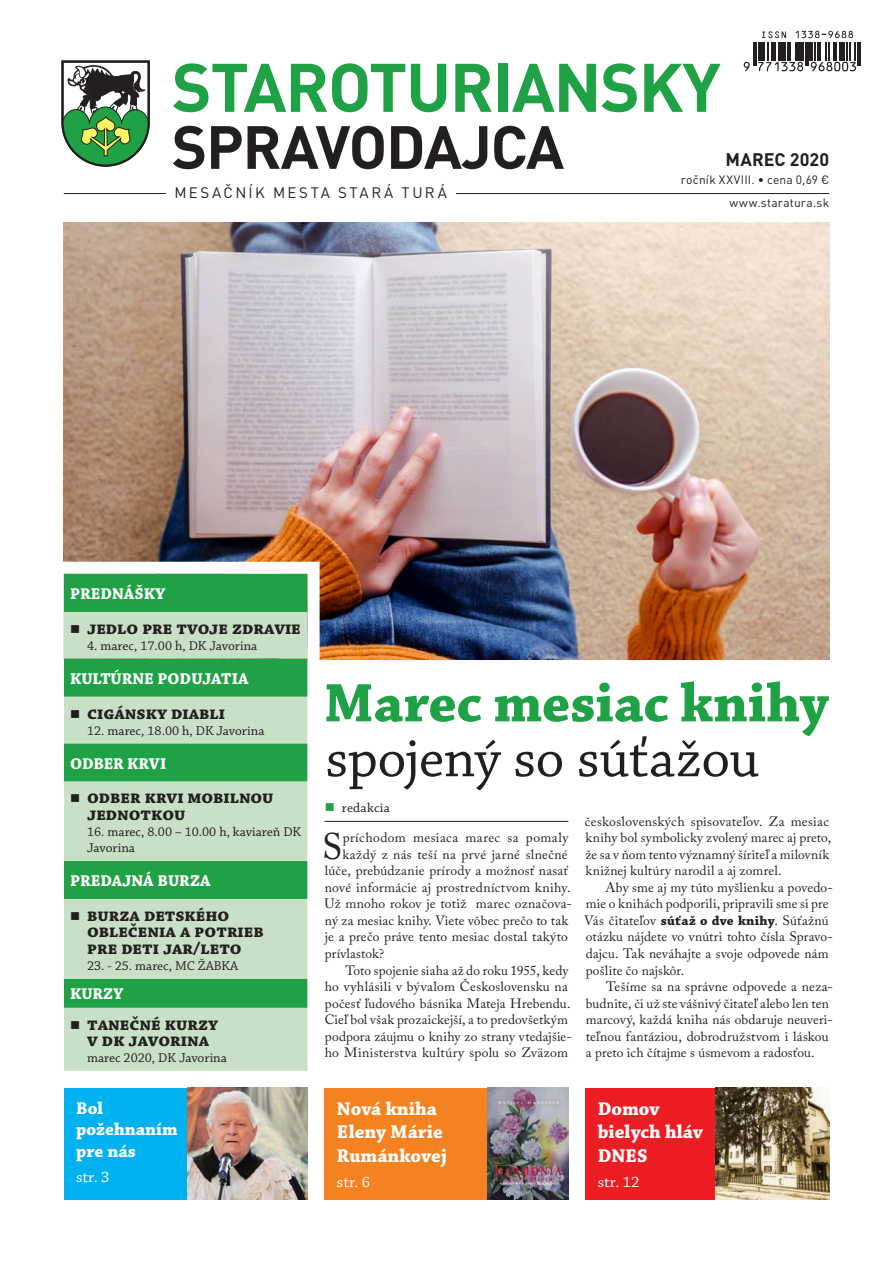
<style>
.page{position:relative;width:893px;height:1263px;background:#fff}
.page>*{position:absolute;margin:0;border:0;box-sizing:border-box;transform-origin:0 0}
.t1{font:700 67.5px "DIN Pro";letter-spacing:-.02em;color:#1fa245}
.t2{font:700 60px "DIN Pro";letter-spacing:-.02em;color:#231f20}
.t3{font:700 57px "Chaparral Pro";color:#1fa245}
.t4{font:57px "Chaparral Pro";letter-spacing:-.01em;color:#231f20}
.t5{font:36.75px "Adobe Caslon Pro";color:#231f20}
.t6{font:700 19.5px/23.4px "Chaparral Pro";color:#fff}
.t7{font:700 18px/16.5px "Chaparral Pro";color:#231f20}
.t8{font:700 18px/21.6px "Chaparral Pro";color:#fff}
.t9{font:700 18px "DIN Pro";letter-spacing:.005em;color:#231f20}
.t10{font:700 16.5px "Chaparral Pro";color:#fff}
.t11{font:15.9px "Chaparral Pro";color:#fff}
.t12{font:15px "DIN Pro";letter-spacing:.165em;color:#231f20}
.t13{font:13.5px/16.5px "Adobe Caslon Pro";letter-spacing:.015em;color:#231f20}
.t14{font:13.5px/16.2px "Chaparral Pro";color:#231f20}
.t15{font:13.5px "Chaparral Pro";letter-spacing:.025em;color:#231f20}
.t16{font:12px "DIN Pro";letter-spacing:.02em;color:#231f20}
.s1{color:#1fa245}
.s2{font-family:"Chaparral Pro";font-weight:700}
</style>
<div class="page">
<div style="left:585px;top:1088px;width:244px;height:111px;background:#ee1d23"></div>
<div style="left:325px;top:1088px;width:243px;height:111px;background:#f58220"></div>
<svg style="left:61px;top:60px;width:89px;height:107px"></svg>
<hr style="left:64px;top:193px;width:765px;height:1px;background:#231f20">
<div style="left:166px;top:179px;width:289px;height:28px;background:#fff"></div>
<hr style="left:325px;top:821px;width:243px;height:1px;background:#231f20">
<div style="left:64px;top:1088px;width:244px;height:111px;background:#00b1ef"></div>
<img style="left:488px;top:1088px;width:80px;height:111px">
<img style="left:187px;top:1089px;width:121px;height:110px">
<img style="left:716px;top:1088px;width:113px;height:111px">
<svg style="left:744px;top:31px;width:116px;height:40px"></svg>
<img style="left:64px;top:223px;width:765px;height:436px">
<svg style="left:63px;top:556px;width:263px;height:533px;background:#98cea2"></svg>
<h1 class="t1" style="left:172px;top:42px;width:550px">STAROTURIANSKY</h1>
<h2 class="t2" style="left:172px;top:106px;width:394px">SPRAVODAJCA</h2>
<h3 class="t9" style="left:726px;top:147px;width:105px">MAREC 2020</h3>
<p class="t16" style="left:681px;top:172px;width:150px">ročník XXVIII. • cena 0,69 €</p>
<p class="t12" style="left:174px;top:183px;width:274px">MESAČNÍK MESTA STARÁ TURÁ</p>
<p class="t16" style="left:730px;top:195px;width:101px">www.staratura.sk</p>
<p class="t10" style="left:70px;top:584px;width:97px">PREDNÁŠKY</p>
<h3 class="t7" style="left:70px;top:620px;width:232px">■ Jedlo pre Tvoje zdravie</h3>
<p class="t14" style="left:87px;top:638px;width:172px">4. marec, 17.00 h, DK Javorina</p>
<p class="t10" style="left:70px;top:669px;width:180px">KULTÚRNE PODUJATIA</p>
<h3 class="t7" style="left:70px;top:705px;width:156px">■ Cigánsky diabli</h3>
<p class="t14" style="left:87px;top:723px;width:179px">12. marec, 18.00 h, DK Javorina</p>
<p class="t10" style="left:70px;top:754px;width:98px">ODBER KRVI</p>
<h3 class="t7" style="left:87px;top:790px;width:188px;text-indent:-17px">■ Odber krvi mobilnou jednotkou</h3>
<p class="t14" style="left:87px;top:824px;width:215px">16. marec, 8.00 – 10.00 h, kaviareň DK<br>Javorina</p>
<p class="t10" style="left:70px;top:871px;width:142px">PREDAJNÁ BURZA</p>
<h3 class="t7" style="left:87px;top:907px;width:178px;text-indent:-17px">■ Burza detského oblečenia a potrieb pre deti JAR/LETO</h3>
<p class="t14" style="left:87px;top:958px;width:153px">23. - 25. marec, MC ŽABKA</p>
<p class="t10" style="left:70px;top:984px;width:55px">KURZY</p>
<h3 class="t7" style="left:70px;top:1016px;width:150px;text-align:center">■ Tanečné kurzy v DK Javorina</h3>
<p class="t14" style="left:87px;top:1050px;width:141px">marec 2020, DK Javorina</p>
<h3 class="t8" style="left:76px;top:1097px;width:103px">Bol požehnaním pre nás</h3>
<p class="t11" style="left:76px;top:1168px;width:35px">str. 3</p>
<h3 class="t3" style="left:324px;top:670px;width:506px">Marec mesiac knihy</h3>
<h3 class="t4" style="left:325px;top:727px;width:435px">spojený so súťažou</h3>
<p class="t15" style="left:325px;top:801px;width:67px"><span class="s1">■</span> redakcia</p>
<h3 class="t5" style="left:322px;top:824px;width:22px">S</h3>
<p class="t13" style="left:343px;top:829px;width:227px">príchodom mesiaca marec sa pomaly</p>
<p class="t13" style="left:585px;top:812px;width:248px">československých spisovateľov. Za mesiac knihy bol symbolicky zvolený marec aj preto, že sa v ňom tento významný šíriteľ a milovník knižnej kultúry narodil a aj zomrel.</p>
<p class="t13" style="left:584px;top:879px;width:250px;text-indent:21px">Aby sme aj my túto myšlienku a povedo&shy;mie o knihách podporili, pripravili sme si pre Vás čitateľov <span class="s2">súťaž o dve knihy</span>. Súťažnú otázku nájdete vo vnútri tohto čísla Spravo&shy;dajcu. Tak neváhajte a svoje odpovede nám pošlite čo najskôr.</p>
<p class="t13" style="left:586px;top:978px;width:249px;text-indent:21px">Tešíme sa na správne odpovede a neza&shy;budnite, či už ste vášnivý čitateľ alebo len ten marcový, každá kniha nás obdaruje neuveri&shy;teľnou fantáziou, dobrodružstvom i láskou a preto ich čítajme s úsmevom a radosťou.</p>
<p class="t13" style="left:342px;top:846px;width:227px">každý z nás teší na prvé jarné slnečné</p>
<p class="t13" style="left:325px;top:862px;width:245px">lúče, prebúdzanie prírody a možnosť nasať</p>
<p class="t13" style="left:325px;top:879px;width:247px">nové informácie aj prostredníctvom knihy.</p>
<p class="t13" style="left:325px;top:895px;width:249px">Už mnoho rokov je totiž marec označova-</p>
<p class="t13" style="left:325px;top:912px;width:245px">ný za mesiac knihy. Viete vôbec prečo to tak</p>
<p class="t13" style="left:325px;top:928px;width:245px">je a prečo práve tento mesiac dostal takýto</p>
<p class="t13" style="left:325px;top:945px;width:61px">prívlastok?</p>
<p class="t13" style="left:345px;top:962px;width:224px">Toto spojenie siaha až do roku 1955, kedy</p>
<p class="t13" style="left:325px;top:978px;width:245px">ho vyhlásili v bývalom Československu na</p>
<p class="t13" style="left:325px;top:995px;width:247px">počesť ľudového básnika Mateja Hrebendu.</p>
<p class="t13" style="left:325px;top:1011px;width:245px">Cieľ bol však prozaickejší, a to predovšetkým</p>
<p class="t13" style="left:325px;top:1028px;width:248px">podpora záujmu o knihy zo strany vtedajšie-</p>
<p class="t13" style="left:325px;top:1044px;width:245px">ho Ministerstva kultúry spolu so Zväzom</p>
<h3 class="t6" style="left:337px;top:1097px;width:112px">Nová kniha<br>Eleny Márie<br>Rumánkovej</h3>
<p class="t11" style="left:337px;top:1173px;width:35px">str. 6</p>
<h3 class="t6" style="left:598px;top:1097px;width:107px">Domov bielych hláv<br>DNES</h3>
<p class="t11" style="left:598px;top:1173px;width:43px">str. 12</p>
</div>
